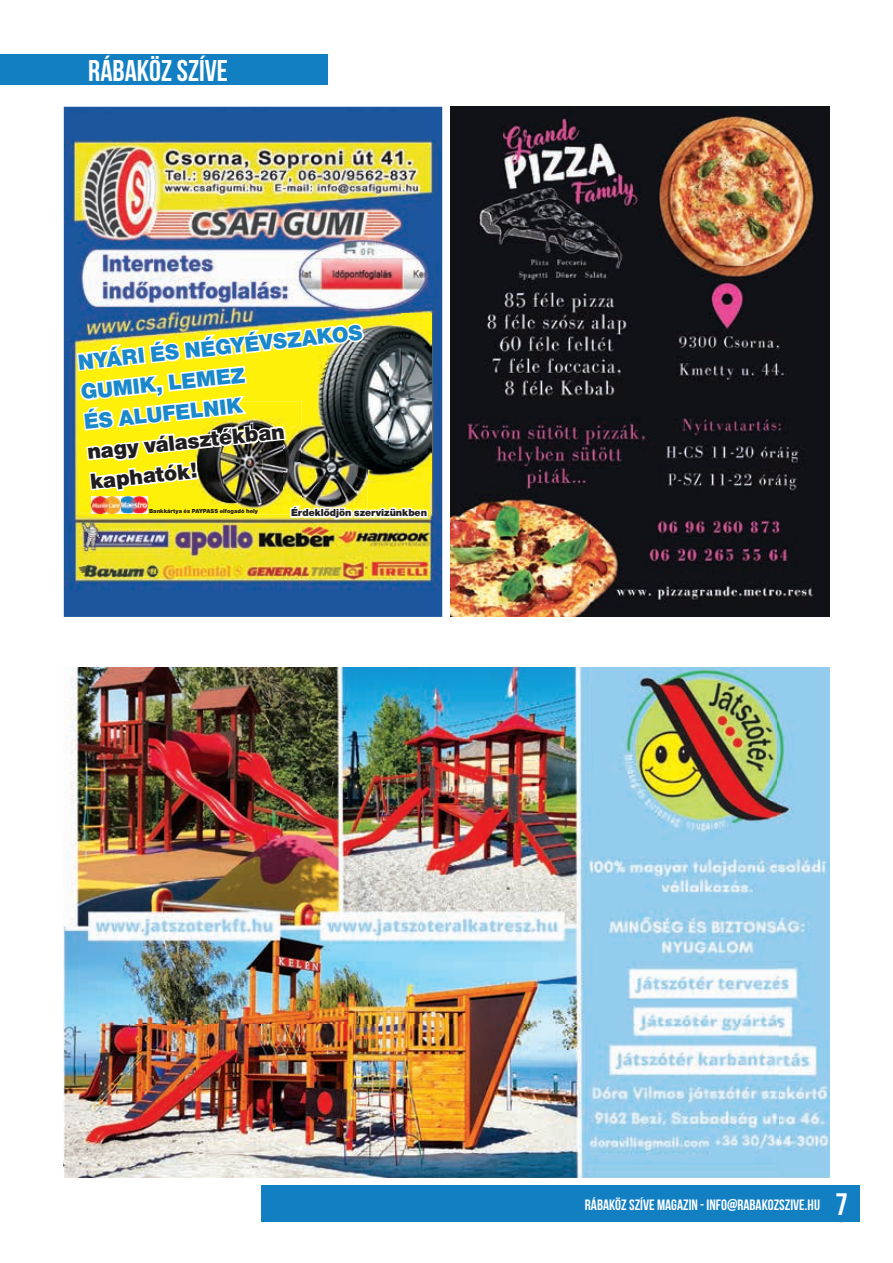
<style>
.page{position:relative;width:893px;height:1263px;background:#fff}
.page>*{position:absolute;margin:0;border:0;box-sizing:border-box;transform-origin:0 0}
.t1{font:30px "Bebas Neue";color:#fff}
.t2{font:900 22.5px/30px "Nimbus San Nov TOT";color:#1a89cb}
.t3{font:900 22.5px/30px "Nimbus San Nov TOT";color:#201d1e}
.t4{font:15px "Bebas Neue";color:#fff}
.t5{font:900 10.5px "Nimbus San Nov TOT";color:#201d1e}
.t6{font:900 6px "Nimbus San Nov TOT";color:#201d1e}
.s1{font-size:31.05px}
</style>
<div class="page">
<div style="left:0;top:54px;width:328px;height:31px;background:#127fc2"></div>
<div style="left:261px;top:1186px;width:598px;height:36px;background:#127fc2"></div>
<img style="left:64px;top:107px;width:378px;height:510px">
<img style="left:302px;top:314px;width:86px;height:7px">
<img style="left:388px;top:314px;width:44px;height:169px">
<img style="left:75px;top:321px;width:355px;height:216px">
<img style="left:451px;top:106px;width:378px;height:511px">
<img style="left:64px;top:668px;width:765px;height:510px">
<h1 class="t1" style="left:88px;top:54px;width:141px">RÁBAKÖZ SZÍVE</h1>
<h2 class="t2" style="left:76px;top:347px;width:288px;rotate:-6deg">NYÁRI ÉS NÉGYÉVSZAK O S<br>GUM IK,LEM EZ<br>ÉS ALUFELNIK</h2>
<h2 class="t3" style="left:86px;top:437px;width:200px;rotate:-6deg">nagy választékban kaphatók!</h2>
<p class="t5" style="left:291px;top:507px;width:138px">Érdeklődjön szervizünkben</p>
<p class="t6" style="left:149px;top:507px;width:110px">Bankkártya és PAYPASS elfogadó hely</p>
<p class="t4" style="left:585px;top:1196px;width:264px">RÁBAKÖZ SZÍVE MAGAZIN - INFO@RABAKOZSZIVE.HU <span class="s1">7</span></p>
</div>
